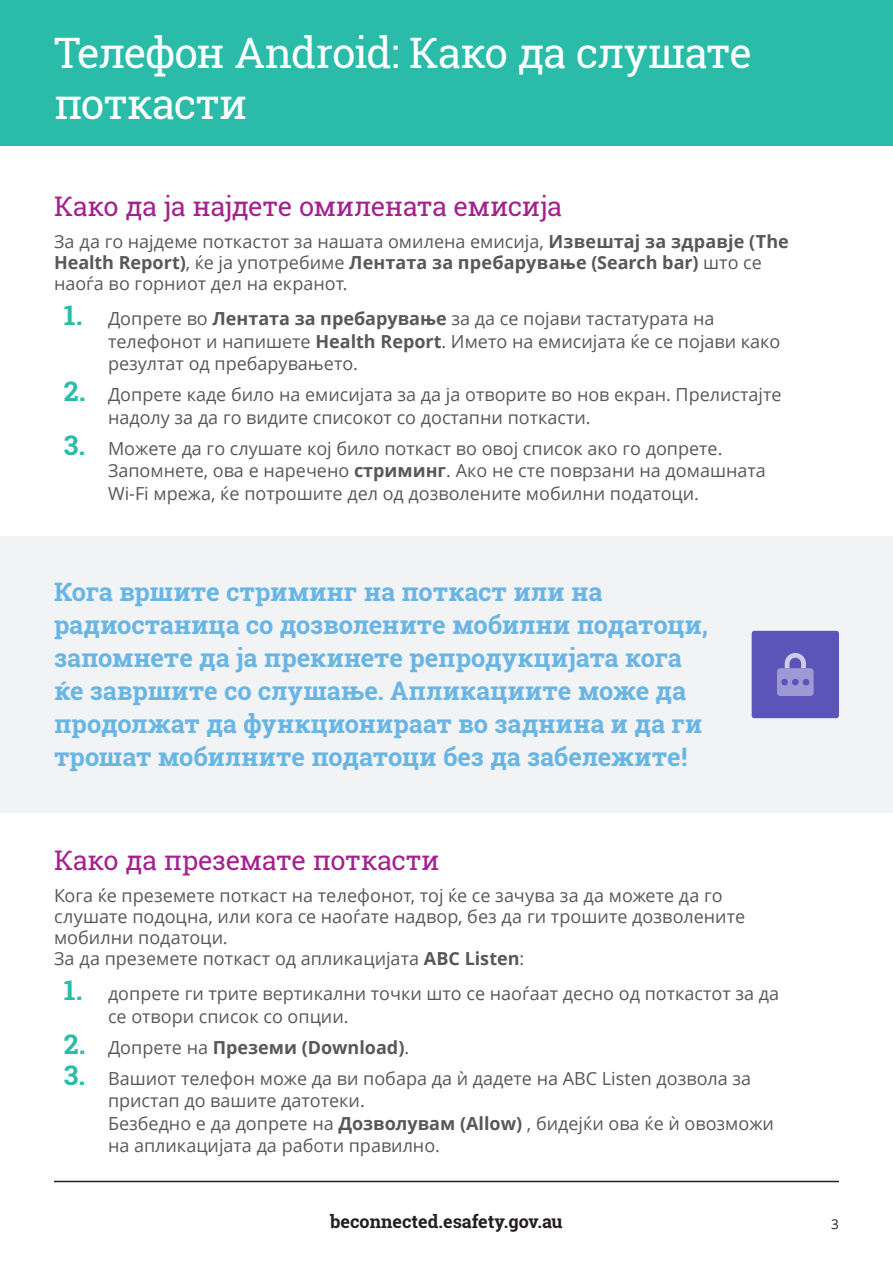
<style>
.page{position:relative;width:893px;height:1263px;background:#fff}
.page>*{position:absolute;margin:0;border:0;box-sizing:border-box;transform-origin:0 0}
.t1{font:42px/50.4px "Roboto Slab";letter-spacing:-.025em;color:#fff}
.t2{font:27px "Roboto Slab";letter-spacing:-.015em;color:#a3228e}
.t3{font:700 25.5px/33px "Roboto Slab";letter-spacing:-.01em;color:#69b5e4}
.t4{font:18px/22.5px "Open Sans";color:#57585a}
.t5{font:700 18px "Open Sans";color:#57585a}
.t6{font:700 18px "Roboto Slab";color:#231f20}
.t7{font:13.5px "Open Sans";color:#231f20}
.s1{font-weight:700}
.s2{font-family:"Roboto Slab";font-weight:700;font-size:27px;color:#2abca8}
.s3{font-family:"Roboto Slab";font-size:27px;color:#2abca8}
.s4{font-weight:400}
</style>
<div class="page">
<hr style="left:54px;top:1181px;width:785px;height:1px;background:#231f20">
<div style="left:0;top:0;width:893px;height:145px;background:#2abca8"></div>
<div style="left:0;top:536px;width:893px;height:277px;background:#f2f3f4"></div>
<div style="left:752px;top:631px;width:87px;height:87px;background:#5c55b9;border-radius:3px"></div>
<svg style="left:785px;top:653px;width:21px;height:15px"></svg>
<div style="left:777px;top:668px;width:37px;height:28px;background:#9c99d4;border-radius:3px"></div>
<div style="left:792px;top:679px;width:7px;height:6px;background:#5c55b9;border-radius:50%"></div>
<svg style="left:803px;top:679px;width:6px;height:6px"></svg>
<div style="left:781px;top:679px;width:7px;height:6px;background:#5c55b9;border-radius:50%"></div>
<h1 class="t1" style="left:54px;top:27px;width:700px">Телефон Android: Како да слушате поткасти</h1>
<h2 class="t2" style="left:54px;top:188px;width:510px">Како да ја најдете омилената емисија</h2>
<p class="t4" style="left:54px;top:230px;width:736px;line-height:21px">За да го најдеме поткастот за нашата омилена емисија, <span class="s1">Извештај за здравје (The<br>Health Report)</span>, ќе ја употребиме <span class="s1">Лентата за пребарување (Search bar)</span> што се наоѓа во горниот дел на екранот.</p>
<p class="t4" style="left:108px;top:307px;width:674px;text-indent:-44px"><span class="s2">1.</span> Допрете во <span class="s1">Лентата за пребарување</span> за да се појави тастатурата на телефонот и напишете <span class="s1">Health Report</span>. Името на емисијата ќе се појави како резултат од пребарувањето.</p>
<p class="t4" style="left:108px;top:383px;width:675px;text-indent:-44px"><span class="s2">2.</span> Допрете каде било на емисијата за да ја отворите во нов екран. Прелистајте надолу за да го видите списокот со достапни поткасти.</p>
<p class="t4" style="left:108px;top:436px;width:659px;text-indent:-44px"><span class="s2">3.</span> Можете да го слушате кој било поткаст во овој список ако го допрете.<br>Запомнете, ова е наречено <span class="s1">стриминг</span>. Ако не сте поврзани на домашната<br>Wi-Fi мрежа, ќе потрошите дел од дозволените мобилни податоци.</p>
<p class="t3" style="left:54px;top:575px;width:656px">Кога вршите стриминг на поткаст или на радиостаница со дозволените мобилни податоци, запомнете да ја прекинете репродукцијата кога ќе завршите со слушање. Апликациите може да продолжат да функционираат во заднина и да ги трошат мобилните податоци без да забележите!</p>
<h2 class="t2" style="left:54px;top:842px;width:387px">Како да преземате поткасти</h2>
<p class="t4" style="left:54px;top:884px;width:693px;line-height:21px">Кога ќе преземете поткаст на телефонот, тој ќе се зачува за да можете да го слушате подоцна, или кога се наоѓате надвор, без да ги трошите дозволените мобилни податоци.<br>За да преземете поткаст од апликацијата <span class="s1">ABC Listen</span>:</p>
<p class="t4" style="left:108px;top:982px;width:673px;text-indent:-44px"><span class="s2">1.</span> допрете ги трите вертикални точки што се наоѓаат десно од поткастот за да се отвори список со опции.</p>
<p class="t5" style="left:64px;top:1034px;width:347px"><span class="s3">2.</span> <span class="s4">Допрете на</span> Преземи (Download)<span class="s4">.</span></p>
<p class="t4" style="left:108px;top:1066px;width:667px;text-indent:-44px"><span class="s2">3.</span> Вашиот телефон може да ви побара да ѝ дадете на ABC Listen дозвола за пристап до вашите датотеки.<br>Безбедно е да допрете на <span class="s1">Дозволувам (Allow)</span> , бидејќи ова ќе ѝ овозможи на апликацијата да работи правилно.</p>
<p class="t6" style="left:330px;top:1209px;width:234px">beconnected.esafety.gov.au</p>
<p class="t7" style="left:831px;top:1214px;width:9px">3</p>
</div>
